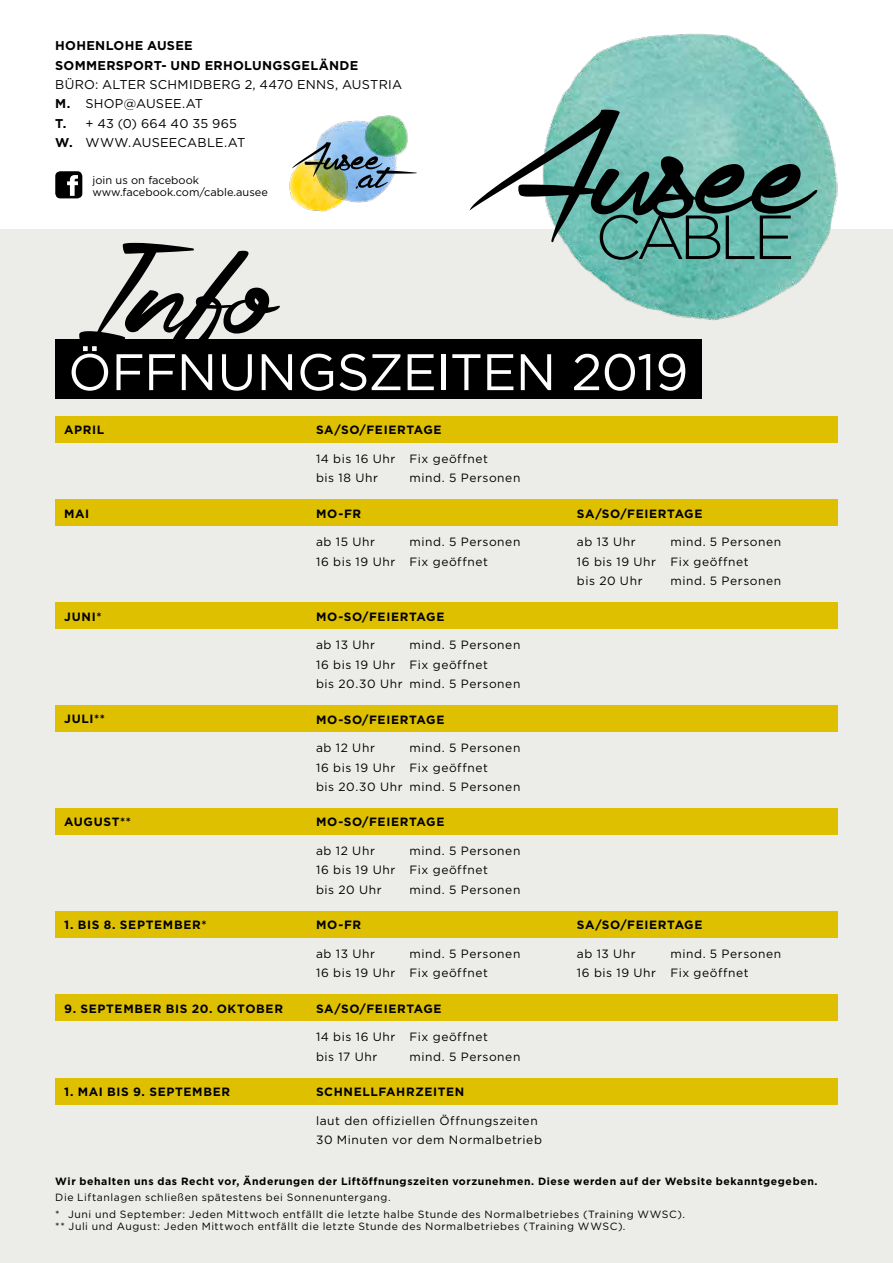
<style>
.page{position:relative;width:893px;height:1263px;background:#fff}
.page>*{position:absolute;margin:0;border:0;box-sizing:border-box;transform-origin:0 0}
.t1{font:197.1px "la Compagniedes Ombres";color:#000}
.t2{font:300 62.25px "Gotham";letter-spacing:-.08em;color:#000}
.t3{font:51.3px "Gotham";letter-spacing:-.015em;color:#fff}
.t4{font:12.75px/19.5px "Gotham";letter-spacing:.015em;color:#000}
.t5{font:700 12.75px/19.5px "Gotham";letter-spacing:.025em;color:#000}
.t6{font:12px/19.5px "Gotham";letter-spacing:.05em;color:#000}
.t7{font:700 12px "Gotham";letter-spacing:.055em;color:#000}
.t8{font:10.95px/11.7px "Gotham";color:#000}
.t9{font:10.5px/16.5px "Gotham";letter-spacing:.05em;color:#000}
.t10{font:700 10.5px "Gotham";letter-spacing:.055em;color:#000}
.s1{font-weight:700}
</style>
<div class="page">
<div style="left:0;top:230px;width:893px;height:1033px;background:#ecece8"></div>
<div style="left:55px;top:339px;width:646px;height:60px;background:#000"></div>
<div style="left:55px;top:499px;width:783px;height:27px;background:#dec000"></div>
<div style="left:55px;top:911px;width:783px;height:27px;background:#dec000"></div>
<div style="left:55px;top:994px;width:783px;height:27px;background:#dec000"></div>
<div style="left:55px;top:1078px;width:783px;height:26px;background:#dec000"></div>
<div style="left:55px;top:602px;width:783px;height:27px;background:#dec000"></div>
<div style="left:55px;top:705px;width:783px;height:27px;background:#dec000"></div>
<div style="left:55px;top:808px;width:783px;height:27px;background:#dec000"></div>
<div style="left:55px;top:416px;width:783px;height:26px;background:#dec000"></div>
<img style="left:552px;top:33px;width:305px;height:288px">
<svg style="left:470px;top:110px;width:347px;height:132px"></svg>
<svg style="left:55px;top:171px;width:27px;height:27px"></svg>
<img style="left:318px;top:120px;width:68px;height:83px">
<img style="left:289px;top:174px;width:64px;height:38px">
<img style="left:364px;top:115px;width:44px;height:27px">
<img style="left:292px;top:142px;width:125px;height:47px">
<p class="t5" style="left:55px;top:35px;width:304px">HOHENLOHE AUSEE<br>SOMMERSPORT- UND ERHOLUNGSGELÄNDE</p>
<p class="t4" style="left:55px;top:74px;width:348px">BÜRO: ALTER SCHMIDBERG 2, 4470 ENNS, AUSTRIA<br><span class="s1">M.</span> SHOP@AUSEE.AT<br><span class="s1">T.</span> + 43 (0) 664 40 35 965<br><span class="s1">W.</span> WWW.AUSEECABLE.AT</p>
<p class="t8" style="left:93px;top:174px;width:177px">join us on facebook www.facebook.com/cable.ausee</p>
<h2 class="t2" style="left:595px;top:203px;width:201px">CABLE</h2>
<h1 class="t1" style="left:76px;top:147px;width:201px">Info</h1>
<h3 class="t3" style="left:68px;top:344px;width:622px">ÖFFNUNGSZEITEN 2019</h3>
<p class="t7" style="left:64px;top:423px;width:42px">APRIL</p>
<p class="t7" style="left:316px;top:423px;width:127px">SA/SO/FEIERTAGE</p>
<p class="t6" style="left:316px;top:448px;width:173px">14 bis 16 Uhr Fix geöffnet bis 18 Uhr</p>
<p class="t6" style="left:410px;top:468px;width:112px">mind. 5 Personen</p>
<p class="t7" style="left:64px;top:506px;width:27px">MAI</p>
<p class="t7" style="left:316px;top:506px;width:47px">MO-FR</p>
<p class="t6" style="left:316px;top:532px;width:61px">ab 15 Uhr</p>
<p class="t6" style="left:316px;top:532px;width:206px;text-indent:94px">mind. 5 Personen<br>16 bis 19 Uhr Fix geöffnet</p>
<p class="t7" style="left:64px;top:609px;width:39px">JUNI*</p>
<p class="t7" style="left:316px;top:609px;width:130px">MO-SO/FEIERTAGE</p>
<p class="t6" style="left:316px;top:635px;width:60px">ab 13 Uhr</p>
<p class="t6" style="left:316px;top:635px;width:206px;text-indent:94px">mind. 5 Personen<br>16 bis 19 Uhr Fix geöffnet<br>bis 20.30 Uhr mind. 5 Personen</p>
<p class="t7" style="left:64px;top:712px;width:42px">JULI**</p>
<p class="t7" style="left:316px;top:712px;width:130px">MO-SO/FEIERTAGE</p>
<p class="t6" style="left:316px;top:738px;width:60px">ab 12 Uhr</p>
<p class="t6" style="left:316px;top:738px;width:206px;text-indent:94px">mind. 5 Personen<br>16 bis 19 Uhr Fix geöffnet<br>bis 20.30 Uhr mind. 5 Personen</p>
<p class="t7" style="left:64px;top:815px;width:68px">AUGUST**</p>
<p class="t7" style="left:316px;top:815px;width:130px">MO-SO/FEIERTAGE</p>
<p class="t6" style="left:316px;top:841px;width:60px">ab 12 Uhr</p>
<p class="t6" style="left:316px;top:841px;width:206px;text-indent:94px">mind. 5 Personen<br>16 bis 19 Uhr Fix geöffnet<br>bis 20 Uhr</p>
<p class="t6" style="left:410px;top:880px;width:112px">mind. 5 Personen</p>
<p class="t7" style="left:64px;top:918px;width:144px">1. BIS 8. SEPTEMBER*</p>
<p class="t7" style="left:316px;top:918px;width:47px">MO-FR</p>
<p class="t6" style="left:316px;top:944px;width:60px">ab 13 Uhr</p>
<p class="t6" style="left:316px;top:944px;width:206px;text-indent:94px">mind. 5 Personen<br>16 bis 19 Uhr Fix geöffnet</p>
<p class="t7" style="left:64px;top:1001px;width:220px">9. SEPTEMBER BIS 20. OKTOBER</p>
<p class="t7" style="left:316px;top:1001px;width:127px">SA/SO/FEIERTAGE</p>
<p class="t6" style="left:316px;top:1027px;width:173px">14 bis 16 Uhr Fix geöffnet bis 17 Uhr</p>
<p class="t6" style="left:410px;top:1046px;width:112px">mind. 5 Personen</p>
<p class="t7" style="left:64px;top:1085px;width:168px">1. MAI BIS 9. SEPTEMBER</p>
<p class="t7" style="left:316px;top:1085px;width:150px">SCHNELLFAHRZEITEN</p>
<p class="t6" style="left:316px;top:1110px;width:227px">laut den offiziellen Öffnungszeiten<br>30 Minuten vor dem Normalbetrieb</p>
<p class="t7" style="left:577px;top:506px;width:127px">SA/SO/FEIERTAGE</p>
<p class="t6" style="left:577px;top:532px;width:60px">ab 13 Uhr</p>
<p class="t6" style="left:577px;top:532px;width:206px;text-indent:94px">mind. 5 Personen<br>16 bis 19 Uhr Fix geöffnet<br>bis 20 Uhr</p>
<p class="t6" style="left:670px;top:571px;width:112px">mind. 5 Personen</p>
<p class="t7" style="left:577px;top:918px;width:127px">SA/SO/FEIERTAGE</p>
<p class="t6" style="left:577px;top:944px;width:60px">ab 13 Uhr</p>
<p class="t6" style="left:577px;top:944px;width:206px;text-indent:94px">mind. 5 Personen<br>16 bis 19 Uhr Fix geöffnet</p>
<p class="t10" style="left:55px;top:1175px;width:764px">Wir behalten uns das Recht vor, Änderungen der Liftöffnungszeiten vorzunehmen. Diese werden auf der Website bekanntgegeben.</p>
<p class="t9" style="left:55px;top:1189px;width:631px">Die Liftanlagen schließen spätestens bei Sonnenuntergang.<br>* Juni und September: Jeden Mittwoch entfällt die letzte halbe Stunde des Normalbetriebes (Training WWSC).</p>
<p class="t9" style="left:55px;top:1217px;width:572px">** Juli und August: Jeden Mittwoch entfällt die letzte Stunde des Normalbetriebes (Training WWSC).</p>
</div>
